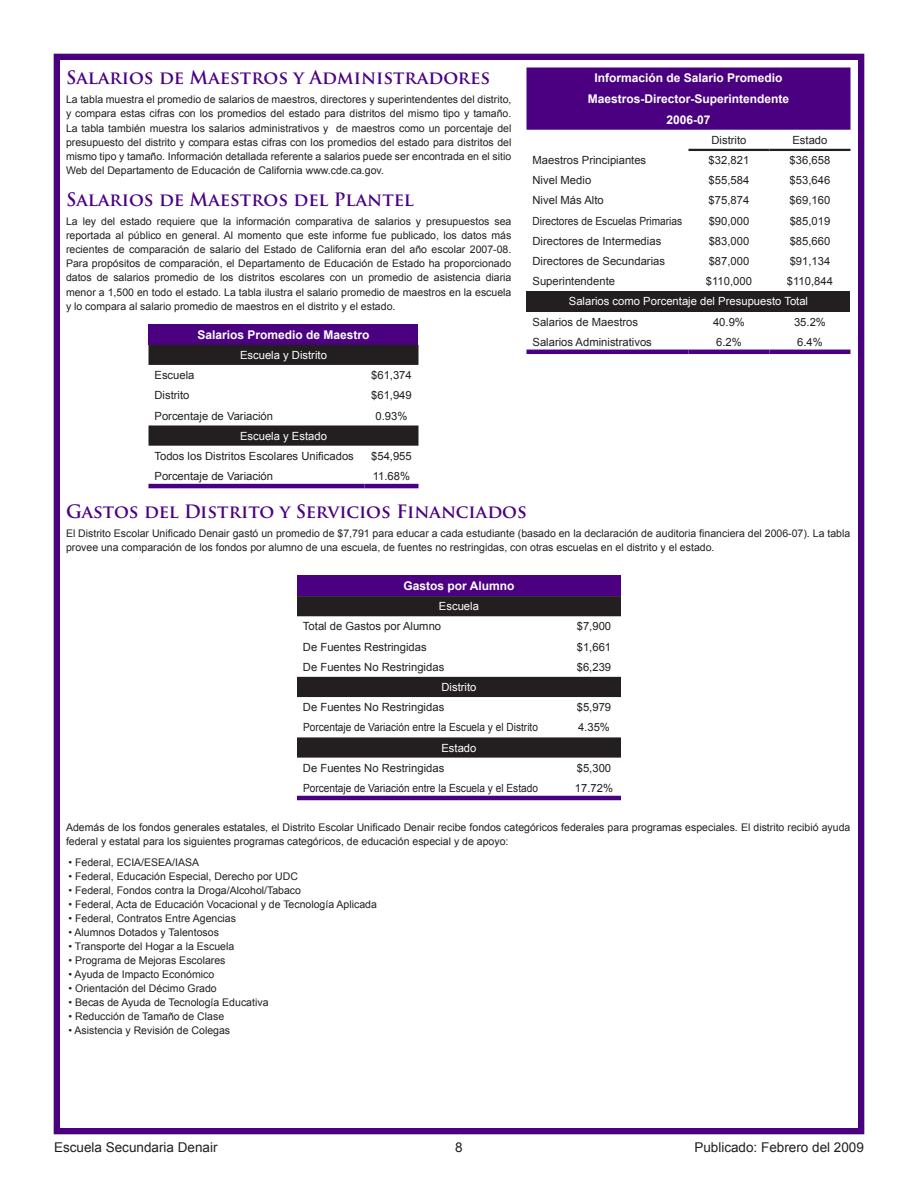
<style>
.page{position:relative;width:918px;height:1188px;background:#fff}
.page>*{position:absolute;margin:0;border:0;box-sizing:border-box;transform-origin:0 0}
.Element_Header{font:700 18px "Trajan Pro";color:#4b0082}
.t1{font:13.5px "Arial";color:#231f20}
.t2{font:700 12px/20.7px "Arial";color:#fff;text-align:center}
.t3{font:11.25px/20.2px "Arial";color:#231f20}
.t4{font:11.25px "Arial";color:#231f20;scale:.9 1}
.t5{font:11.25px "Arial";color:#fff}
.Body_Text_-_Left_Jus{font:10.5px/14.1px "Arial";color:#231f20;text-align:justify}
.Bullets_-_Cell_Inden{font:10.5px "Arial";color:#231f20}
.s1{color:#fff}
</style>
<div class="page">
<div style="left:54px;top:54px;width:810px;height:1080px;border:6px solid #4b0082"></div>
<div style="left:526px;top:68px;width:324px;height:62px;background:#4b0082"></div>
<div style="left:526px;top:291px;width:324px;height:20px;background:#231f20"></div>
<hr style="left:770px;top:149px;width:80px;height:2px;background:#231f20">
<hr style="left:688px;top:149px;width:82px;height:2px;background:#231f20">
<hr style="left:526px;top:350px;width:162px;height:4px;background:#4b0082">
<hr style="left:688px;top:350px;width:82px;height:4px;background:#4b0082">
<hr style="left:770px;top:350px;width:80px;height:4px;background:#4b0082">
<div style="left:148px;top:324px;width:270px;height:21px;background:#4b0082"></div>
<svg style="left:148px;top:345px;width:270px;height:101px"></svg>
<hr style="left:148px;top:484px;width:216px;height:4px;background:#4b0082">
<hr style="left:364px;top:484px;width:54px;height:4px;background:#4b0082">
<div style="left:297px;top:575px;width:324px;height:21px;background:#4b0082"></div>
<svg style="left:297px;top:596px;width:324px;height:162px"></svg>
<hr style="left:297px;top:796px;width:270px;height:4px;background:#4b0082">
<hr style="left:567px;top:796px;width:54px;height:4px;background:#4b0082">
<p class="Element_Header" style="left:66px;top:66px;width:426px">Salarios de Maestros y Administradores</p>
<p class="Body_Text_-_Left_Jus" style="left:66px;top:93px;width:447px">La tabla muestra el promedio de salarios de maestros, directores y superintendentes del distrito, y compara estas cifras con los promedios del estado para distritos del mismo tipo y tamaño.<br>La tabla también muestra los salarios administrativos y de maestros como un porcentaje del presupuesto del distrito y compara estas cifras con los promedios del estado para distritos del mismo tipo y tamaño. Información detallada referente a salarios puede ser encontrada en el sitio Web del Departamento de Educación de California www.cde.ca.gov.</p>
<p class="Element_Header" style="left:66px;top:188px;width:349px">Salarios de Maestros del Plantel</p>
<p class="Body_Text_-_Left_Jus" style="left:66px;top:215px;width:447px">La ley del estado requiere que la información comparativa de salarios y presupuestos sea reportada al público en general. Al momento que este informe fue publicado, los datos más recientes de comparación de salario del Estado de California eran del año escolar 2007-08.<br>Para propósitos de comparación, el Departamento de Educación de Estado ha proporcionado datos de salarios promedio de los distritos escolares con un promedio de asistencia diaria menor a 1,500 en todo el estado. La tabla ilustra el salario promedio de maestros en la escuela y lo compara al salario promedio de maestros en el distrito y el estado.</p>
<p class="t2" style="left:197px;top:325px;width:174px">Salarios Promedio de Maestro</p>
<p class="t5" style="left:240px;top:348px;width:88px">Escuela y Distrito</p>
<p class="t3" style="left:155px;top:365px;width:42px">Escuela</p>
<p class="t3" style="left:371px;top:365px;width:42px">$61,374</p>
<p class="t3" style="left:155px;top:385px;width:36px">Distrito</p>
<p class="t3" style="left:371px;top:385px;width:42px">$61,949</p>
<p class="t3" style="left:155px;top:406px;width:120px">Porcentaje de Variación</p>
<p class="t3" style="left:376px;top:406px;width:33px">0.93%</p>
<p class="t3" style="left:155px;top:426px;width:201px;text-indent:86px"><span class="s1">Escuela y Estado<br></span>Todos los Distritos Escolares Unificados</p>
<p class="t3" style="left:371px;top:446px;width:42px">$54,955</p>
<p class="t3" style="left:155px;top:466px;width:120px">Porcentaje de Variación</p>
<p class="t3" style="left:373px;top:466px;width:39px">11.68%</p>
<p class="t2" style="left:588px;top:68px;width:203px">Información de Salario Promedio<br>Maestros-Director-Superintendente<br>2006-07</p>
<p class="t3" style="left:711px;top:130px;width:36px">Distrito</p>
<p class="t3" style="left:792px;top:130px;width:37px">Estado</p>
<p class="t3" style="left:532px;top:150px;width:115px">Maestros Principiantes</p>
<p class="t3" style="left:709px;top:150px;width:42px">$32,821</p>
<p class="t3" style="left:790px;top:150px;width:42px">$36,658</p>
<p class="t3" style="left:532px;top:170px;width:60px">Nivel Medio</p>
<p class="t3" style="left:709px;top:170px;width:42px">$55,584</p>
<p class="t3" style="left:790px;top:170px;width:42px">$53,646</p>
<p class="t3" style="left:532px;top:191px;width:73px">Nivel Más Alto</p>
<p class="t3" style="left:709px;top:191px;width:42px">$75,874</p>
<p class="t3" style="left:790px;top:191px;width:42px">$69,160</p>
<p class="t4" style="left:532px;top:213px;width:168px">Directores de Escuelas Primarias</p>
<p class="t3" style="left:709px;top:211px;width:42px">$90,000</p>
<p class="t3" style="left:790px;top:211px;width:42px">$85,019</p>
<p class="t3" style="left:533px;top:231px;width:130px">Directores de Intermedias</p>
<p class="t3" style="left:709px;top:231px;width:42px">$83,000</p>
<p class="t3" style="left:790px;top:231px;width:42px">$85,660</p>
<p class="t3" style="left:533px;top:251px;width:134px">Directores de Secundarias</p>
<p class="t3" style="left:709px;top:251px;width:42px">$87,000</p>
<p class="t3" style="left:790px;top:251px;width:42px">$91,134</p>
<p class="t3" style="left:533px;top:271px;width:84px">Superintendente</p>
<p class="t3" style="left:706px;top:271px;width:48px">$110,000</p>
<p class="t3" style="left:787px;top:271px;width:48px">$110,844</p>
<p class="t5" style="left:569px;top:294px;width:241px">Salarios como Porcentaje del Presupuesto Total</p>
<p class="t3" style="left:533px;top:312px;width:107px">Salarios de Maestros</p>
<p class="t3" style="left:713px;top:312px;width:33px">40.9%</p>
<p class="t3" style="left:794px;top:312px;width:33px">35.2%</p>
<p class="t3" style="left:533px;top:332px;width:121px">Salarios Administrativos</p>
<p class="t3" style="left:716px;top:332px;width:27px">6.2%</p>
<p class="t3" style="left:797px;top:332px;width:27px">6.4%</p>
<p class="Element_Header" style="left:66px;top:500px;width:462px">Gastos del Distrito y Servicios Financiados</p>
<p class="Body_Text_-_Left_Jus" style="left:66px;top:526px;width:786px">El Distrito Escolar Unificado Denair gastó un promedio de $7,791 para educar a cada estudiante (basado en la declaración de auditoria financiera del 2006-07). La tabla provee una comparación de los fondos por alumno de una escuela, de fuentes no restringidas, con otras escuelas en el distrito y el estado.</p>
<p class="t2" style="left:404px;top:576px;width:112px">Gastos por Alumno</p>
<p class="t3" style="left:303px;top:596px;width:178px;text-indent:136px"><span class="s1">Escuela<br></span>Total de Gastos por Alumno</p>
<p class="t3" style="left:577px;top:617px;width:36px">$7,900</p>
<p class="t3" style="left:303px;top:637px;width:125px">De Fuentes Restringidas</p>
<p class="t3" style="left:577px;top:637px;width:36px">$1,661</p>
<p class="t3" style="left:303px;top:657px;width:143px">De Fuentes No Restringidas</p>
<p class="t3" style="left:577px;top:657px;width:36px">$6,239</p>
<p class="t3" style="left:303px;top:677px;width:175px;text-indent:138px"><span class="s1">Distrito<br></span>De Fuentes No Restringidas</p>
<p class="t3" style="left:577px;top:697px;width:36px">$5,979</p>
<p class="t4" style="left:303px;top:720px;width:263px">Porcentaje de Variación entre la Escuela y el Distrito</p>
<p class="t3" style="left:578px;top:717px;width:33px">4.35%</p>
<p class="t3" style="left:303px;top:738px;width:175px;text-indent:138px"><span class="s1">Estado<br></span>De Fuentes No Restringidas</p>
<p class="t3" style="left:577px;top:758px;width:36px">$5,300</p>
<p class="t4" style="left:303px;top:781px;width:263px">Porcentaje de Variación entre la Escuela y el Estado</p>
<p class="t3" style="left:575px;top:778px;width:40px">17.72%</p>
<p class="Body_Text_-_Left_Jus" style="left:66px;top:820px;width:786px">Además de los fondos generales estatales, el Distrito Escolar Unificado Denair recibe fondos categóricos federales para programas especiales. El distrito recibió ayuda federal y estatal para los siguientes programas categóricos, de educación especial y de apoyo:</p>
<p class="Bullets_-_Cell_Inden" style="left:69px;top:855px;width:132px">• Federal, ECIA/ESEA/IASA</p>
<p class="Bullets_-_Cell_Inden" style="left:69px;top:869px;width:231px">• Federal, Educación Especial, Derecho por UDC</p>
<p class="Bullets_-_Cell_Inden" style="left:69px;top:883px;width:234px">• Federal, Fondos contra la Droga/Alcohol/Tabaco</p>
<p class="Bullets_-_Cell_Inden" style="left:69px;top:897px;width:310px">• Federal, Acta de Educación Vocacional y de Tecnología Aplicada</p>
<p class="Bullets_-_Cell_Inden" style="left:69px;top:911px;width:169px">• Federal, Contratos Entre Agencias</p>
<p class="Bullets_-_Cell_Inden" style="left:69px;top:926px;width:152px">• Alumnos Dotados y Talentosos</p>
<p class="Bullets_-_Cell_Inden" style="left:69px;top:940px;width:167px">• Transporte del Hogar a la Escuela</p>
<p class="Bullets_-_Cell_Inden" style="left:69px;top:954px;width:159px">• Programa de Mejoras Escolares</p>
<p class="Bullets_-_Cell_Inden" style="left:69px;top:968px;width:147px">• Ayuda de Impacto Económico</p>
<p class="Bullets_-_Cell_Inden" style="left:69px;top:982px;width:150px">• Orientación del Décimo Grado</p>
<p class="Bullets_-_Cell_Inden" style="left:69px;top:996px;width:201px">• Becas de Ayuda de Tecnología Educativa</p>
<p class="Bullets_-_Cell_Inden" style="left:69px;top:1010px;width:157px">• Reducción de Tamaño de Clase</p>
<p class="Bullets_-_Cell_Inden" style="left:69px;top:1024px;width:163px">• Asistencia y Revisión de Colegas</p>
<p class="t1" style="left:54px;top:1138px;width:165px">Escuela Secundaria Denair</p>
<p class="t1" style="left:455px;top:1138px;width:9px">8</p>
<p class="t1" style="left:694px;top:1138px;width:171px">Publicado: Febrero del 2009</p>
</div>
